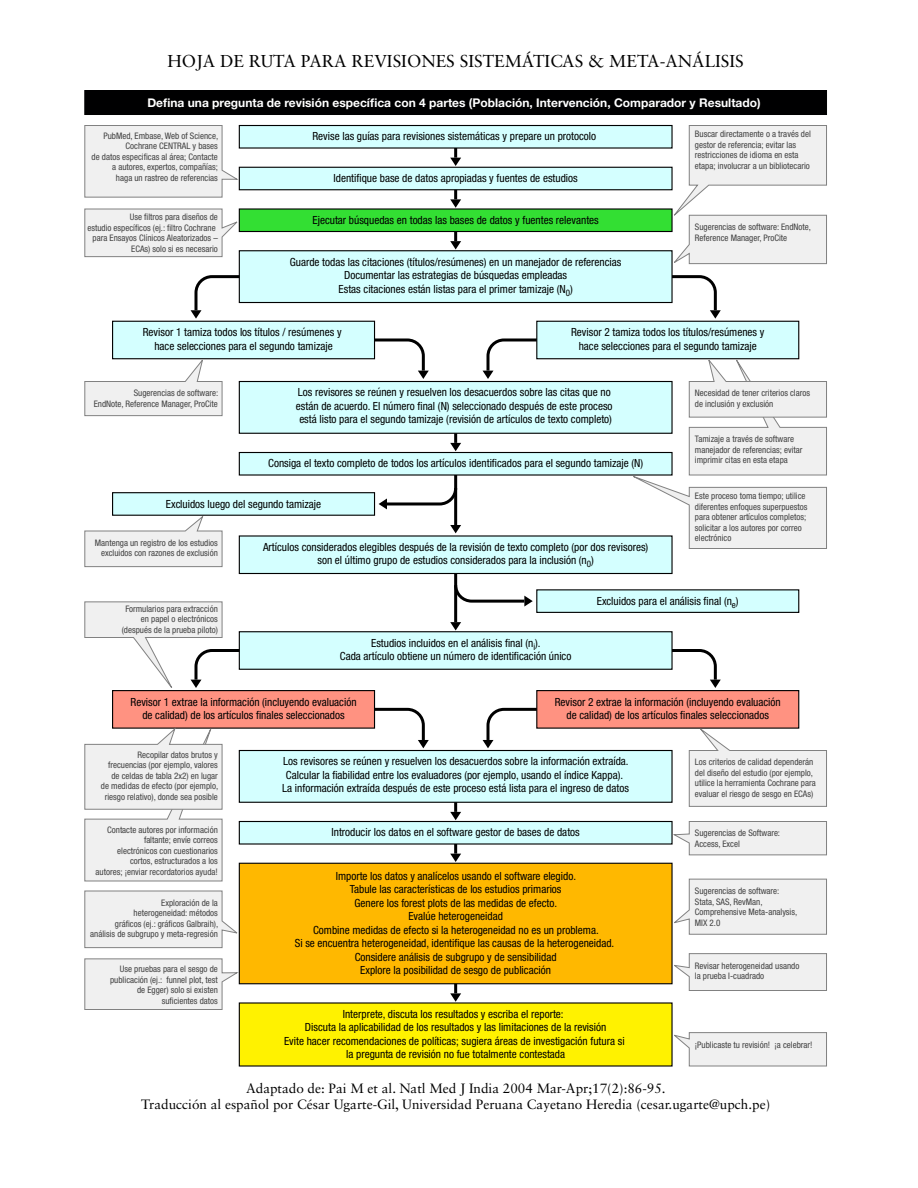
<style>
.page{position:relative;width:918px;height:1188px;background:#fff}
.page>*{position:absolute;margin:0;border:0;box-sizing:border-box;transform-origin:0 0}
.t1{font:17.25px "Sabon LT Std";color:#000}
.t2{font:13.5px/16.2px "Sabon LT Std";color:#000;text-align:center}
.t3{font:700 12px "Helvetica Neue LT Std";color:#fff}
.t4{font:condensed 11.25px/13.5px "Helvetica Neue LT Std";color:#000;text-align:center}
.t5{font:condensed 9px/10.5px "Helvetica Neue LT Std";color:#414141;text-align:right}
</style>
<div class="page">
<svg style="left:483px;top:707px;width:53px;height:41px"></svg>
<svg style="left:375px;top:706px;width:54px;height:42px"></svg>
<svg style="left:256px;top:337px;width:173px;height:42px"></svg>
<svg style="left:191px;top:274px;width:530px;height:45px"></svg>
<svg style="left:379px;top:485px;width:79px;height:24px"></svg>
<svg style="left:450px;top:845px;width:11px;height:17px"></svg>
<svg style="left:450px;top:803px;width:11px;height:17px"></svg>
<div style="left:112px;top:321px;width:263px;height:38px;background:#d4ffff;border:1px solid #000"></div>
<div style="left:112px;top:690px;width:263px;height:39px;background:#ff9281"></div>
<svg style="left:450px;top:434px;width:11px;height:17px"></svg>
<hr style="left:454px;top:472px;width:3px;height:53px;background:#000">
<svg style="left:450px;top:525px;width:11px;height:8px"></svg>
<hr style="left:454px;top:569px;width:3px;height:53px;background:#000">
<svg style="left:450px;top:149px;width:11px;height:17px"></svg>
<div style="left:239px;top:125px;width:434px;height:24px;background:#d4ffff;border:1px solid #000"></div>
<svg style="left:450px;top:190px;width:11px;height:18px"></svg>
<div style="left:239px;top:167px;width:434px;height:23px;background:#d4ffff;border:1px solid #000"></div>
<svg style="left:84px;top:125px;width:156px;height:73px"></svg>
<svg style="left:84px;top:890px;width:155px;height:58px"></svg>
<svg style="left:84px;top:958px;width:156px;height:52px"></svg>
<svg style="left:84px;top:208px;width:156px;height:49px"></svg>
<svg style="left:84px;top:357px;width:139px;height:59px"></svg>
<svg style="left:84px;top:516px;width:139px;height:51px"></svg>
<svg style="left:84px;top:582px;width:637px;height:113px"></svg>
<div style="left:84px;top:90px;width:743px;height:25px;background:#000001"></div>
<div style="left:112px;top:492px;width:263px;height:24px;background:#d4ffff;border:1px solid #000"></div>
<div style="left:536px;top:589px;width:263px;height:24px;background:#d4ffff;border:1px solid #000"></div>
<div style="left:239px;top:452px;width:434px;height:24px;background:#d4ffff;border:1px solid #000"></div>
<div style="left:239px;top:821px;width:434px;height:24px;background:#d4ffff;border:1px solid #000"></div>
<div style="left:239px;top:535px;width:434px;height:39px;background:#d4ffff;border:1px solid #000"></div>
<div style="left:536px;top:321px;width:263px;height:38px;background:#d4ffff;border:1px solid #000"></div>
<div style="left:536px;top:690px;width:263px;height:39px;background:#ff9281;border:1px solid #000"></div>
<div style="left:239px;top:250px;width:434px;height:53px;background:#d4ffff;border:1px solid #000"></div>
<div style="left:239px;top:381px;width:434px;height:53px;background:#d4ffff;border:1px solid #000"></div>
<div style="left:239px;top:750px;width:434px;height:53px;background:#d4ffff;border:1px solid #000"></div>
<svg style="left:450px;top:984px;width:11px;height:18px"></svg>
<div style="left:239px;top:1002px;width:434px;height:65px;background:#fff200"></div>
<div style="left:239px;top:863px;width:434px;height:121px;background:#ffb800;border:1px solid #000"></div>
<svg style="left:450px;top:232px;width:11px;height:18px"></svg>
<div style="left:239px;top:208px;width:434px;height:24px;background:#33df33;border:1px solid #000"></div>
<svg style="left:84px;top:717px;width:139px;height:165px"></svg>
<svg style="left:672px;top:953px;width:155px;height:38px"></svg>
<svg style="left:671px;top:878px;width:156px;height:57px"></svg>
<svg style="left:671px;top:1032px;width:156px;height:35px"></svg>
<svg style="left:672px;top:821px;width:155px;height:35px"></svg>
<svg style="left:669px;top:125px;width:158px;height:140px"></svg>
<svg style="left:689px;top:725px;width:138px;height:82px"></svg>
<svg style="left:483px;top:337px;width:344px;height:212px"></svg>
<h1 class="t1" style="left:167px;top:51px;width:578px">HOJA DE RUTA PARA REVISIONES SISTEMÁTICAS &amp; META-ANÁLISIS</h1>
<p class="t3" style="left:147px;top:95px;width:615px">Defina una pregunta de revisión específica con 4 partes (Población, Intervención, Comparador y Resultado)</p>
<p class="t5" style="left:92px;top:130px;width:128px">PubMed, Embase, Web of Science,<br>Cochrane CENTRAL y bases<br>de datos especificas al área; Contacte a autores, expertos, compañías;<br>haga un rastreo de referencias</p>
<p class="t5" style="left:87px;top:212px;width:132px">Use filtros para diseños de<br>estudio específicos (ej.: filtro Cochrane para Ensayos Clínicos Aleatorizados – ECAs) solo si es necesario</p>
<p class="t4" style="left:312px;top:130px;width:285px">Revise las guías para revisiones sistemáticas y prepare un protocolo</p>
<p class="t4" style="left:334px;top:171px;width:246px">Identifique base de datos apropiadas y fuentes de estudios</p>
<p class="t4" style="left:313px;top:213px;width:288px">Ejecutar búsquedas en todas las bases de datos y fuentes relevantes</p>
<p class="t4" style="left:290px;top:255px;width:333px">Guarde todas las citaciones (títulos/resúmenes) en un manejador de referencias<br>Documentar las estrategias de búsquedas empleadas<br>Estas citaciones están listas para el primer tamizaje (N<sub>0</sub>)</p>
<p class="t5" style="left:695px;top:129px;width:117px;text-align:left">Buscar directamente o a través del gestor de referencia; evitar las restricciones de idioma en esta etapa; involucrar a un bibliotecario</p>
<p class="t5" style="left:695px;top:222px;width:118px;text-align:left">Sugerencias de software: EndNote,<br>Reference Manager, ProCite</p>
<p class="t4" style="left:143px;top:325px;width:200px">Revisor 1 tamiza todos los títulos / resúmenes y hace selecciones para el segundo tamizaje</p>
<p class="t4" style="left:571px;top:325px;width:195px">Revisor 2 tamiza todos los títulos/resúmenes y hace selecciones para el segundo tamizaje</p>
<p class="t5" style="left:94px;top:388px;width:126px">Sugerencias de software:<br>EndNote, Reference Manager, ProCite</p>
<p class="t4" style="left:296px;top:386px;width:318px;text-align:left">Los revisores se reúnen y resuelven los desacuerdos sobre las citas que no están de acuerdo. El número final (N) seleccionado después de este proceso está listo para el segundo tamizaje (revisión de artículos de texto completo)</p>
<p class="t4" style="left:268px;top:457px;width:376px">Consiga el texto completo de todos los artículos identificados para el segundo tamizaje (N)</p>
<p class="t4" style="left:166px;top:497px;width:157px">Excluidos luego del segundo tamizaje</p>
<p class="t5" style="left:95px;top:537px;width:125px">Mantenga un registro de los estudios excluidos con razones de exclusión</p>
<p class="t4" style="left:263px;top:540px;width:387px">Artículos considerados elegibles después de la revisión de texto completo (por dos revisores) son el último grupo de estudios considerados para la inclusión (n<sub>0</sub>)</p>
<p class="t5" style="left:695px;top:388px;width:117px;text-align:left">Necesidad de tener criterios claros de inclusión y exclusión</p>
<p class="t5" style="left:695px;top:434px;width:109px;text-align:left">Tamizaje a través de software manejador de referencias; evitar imprimir citas en esta etapa</p>
<p class="t5" style="left:695px;top:491px;width:114px;text-align:left">Este proceso toma tiempo; utilice diferentes enfoques superpuestos para obtener artículos completos; solicitar a los autores por correo electrónico</p>
<p class="t5" style="left:122px;top:603px;width:98px">Formularios para extracción en papel o electrónicos (después de la prueba piloto)</p>
<p class="t4" style="left:340px;top:636px;width:233px">Estudios incluidos en el análisis final (n<sub>i</sub>).<br>Cada artículo obtiene un número de identificación único</p>
<p class="t4" style="left:597px;top:594px;width:143px">Excluidos para el análisis final (n<sub>e</sub>)</p>
<p class="t4" style="left:131px;top:695px;width:228px">Revisor 1 extrae la información (incluyendo evaluación de calidad) de los artículos finales seleccionados</p>
<p class="t4" style="left:555px;top:695px;width:228px">Revisor 2 extrae la información (incluyendo evaluación de calidad) de los artículos finales seleccionados</p>
<p class="t5" style="left:101px;top:749px;width:119px">Recopilar datos brutos y frecuencias (por ejemplo, valores de celdas de tabla 2x2) en lugar<br>de medidas de efecto (por ejemplo, riesgo relativo), donde sea posible</p>
<p class="t5" style="left:96px;top:824px;width:124px">Contacte autores por información faltante; envíe correos<br>electrónicos con cuestionarios cortos, estructurados a los<br>autores; ¡enviar recordatorios ayuda!</p>
<p class="t5" style="left:90px;top:897px;width:130px">Exploración de la<br>heterogeneidad: métodos<br>gráficos (ej.: gráficos Galbraih), análisis de subgrupo y meta-regresión</p>
<p class="t5" style="left:110px;top:964px;width:109px">Use pruebas para el sesgo de publicación (ej.: funnel plot, test de Egger) solo si existen suficientes datos</p>
<p class="t4" style="left:282px;top:755px;width:348px">Los revisores se reúnen y resuelven los desacuerdos sobre la información extraída.<br>Calcular la fiabilidad entre los evaluadores (por ejemplo, usando el índice Kappa).<br>La información extraída después de este proceso está lista para el ingreso de datos</p>
<p class="t4" style="left:332px;top:826px;width:250px">Introducir los datos en el software gestor de bases de datos</p>
<p class="t4" style="left:295px;top:869px;width:321px">Importe los datos y analícelos usando el software elegido.<br>Tabule las características de los estudios primarios<br>Genere los forest plots de las medidas de efecto.<br>Evalúe heterogeneidad<br>Combine medidas de efecto si la heterogeneidad no es un problema.<br>Si se encuentra heterogeneidad, identifique las causas de la heterogeneidad.<br>Considere análisis de subgrupo y de sensibilidad<br>Explore la posibilidad de sesgo de publicación</p>
<p class="t4" style="left:284px;top:1007px;width:342px">Interprete, discuta los resultados y escriba el reporte:<br>Discuta la aplicabilidad de los resultados y las limitaciones de la revisión<br>Evite hacer recomendaciones de políticas; sugiera áreas de investigación futura si la pregunta de revisión no fue totalmente contestada</p>
<p class="t5" style="left:695px;top:757px;width:122px;text-align:left">Los criterios de calidad dependerán del diseño del estudio (por ejemplo, utilice la herramienta Cochrane para evaluar el riesgo de sesgo en ECAs)</p>
<p class="t5" style="left:695px;top:828px;width:87px;text-align:left">Sugerencias de Software:<br>Access, Excel</p>
<p class="t5" style="left:695px;top:886px;width:104px;text-align:left">Sugerencias de software:<br>Stata, SAS, RevMan,<br>Comprehensive Meta-analysis,<br>MIX 2.0</p>
<p class="t5" style="left:695px;top:960px;width:106px;text-align:left">Revisar heterogeneidad usando la prueba I-cuadrado</p>
<p class="t5" style="left:695px;top:1039px;width:119px">¡Publicaste tu revisión! ¡a celebrar!</p>
<p class="t2" style="left:141px;top:1080px;width:630px">Adaptado de: Pai M et al. Natl Med J India 2004 Mar-Apr;17(2):86-95.<br>Traducción al español por César Ugarte-Gil, Universidad Peruana Cayetano Heredia (cesar.ugarte@upch.pe)</p>
</div>
